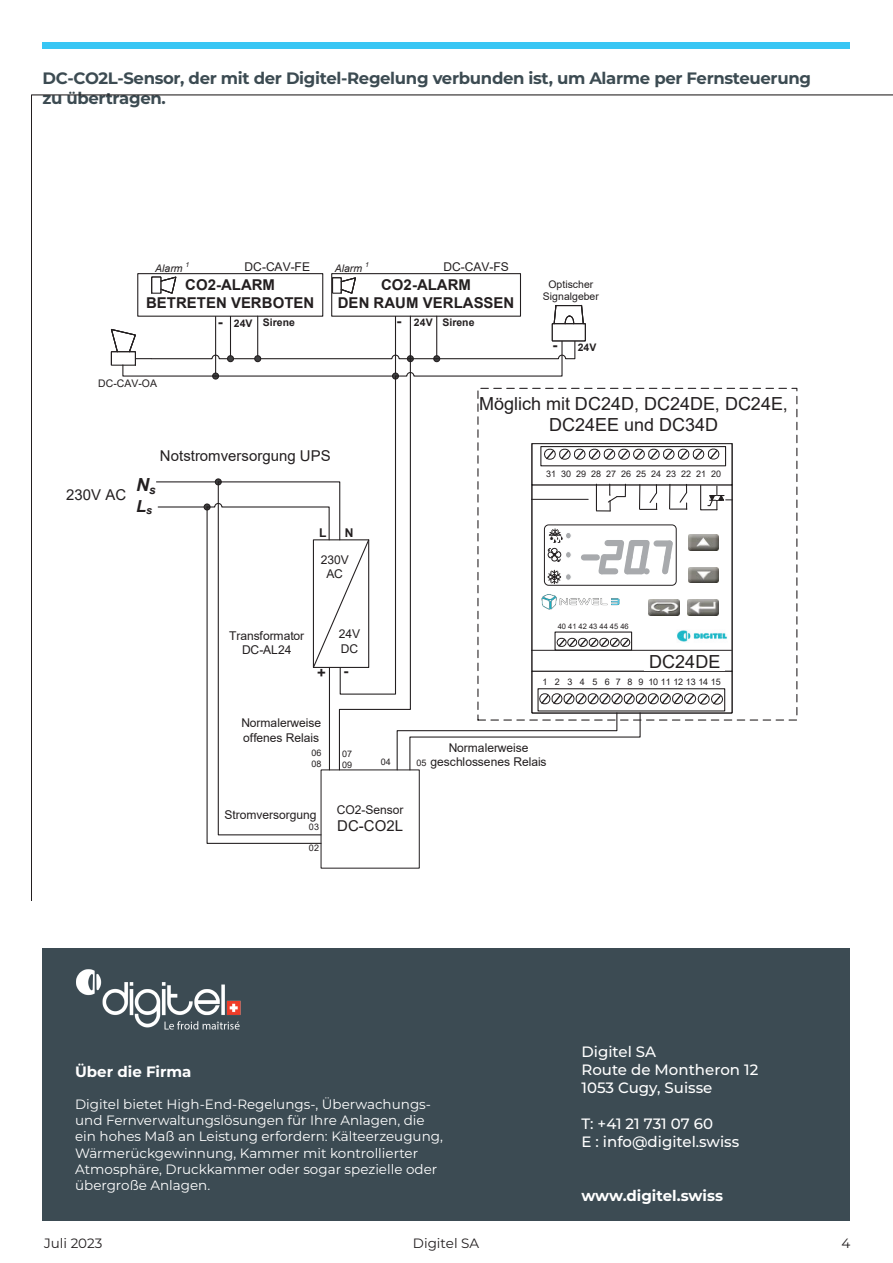
<style>
.page{position:relative;width:893px;height:1263px;background:#fff}
.page>*{position:absolute;margin:0;border:0;box-sizing:border-box;transform-origin:0 0}
.t1{font:18px/21.6px "Arial";color:#231f20;text-align:center}
.t2{font:italic 700 18px "Arial";color:#231f20}
.t3{font:700 16.5px/19.8px "Montserrat";letter-spacing:-.02em;color:#3c4b52}
.t4{font:italic 700 16.5px "Arial";color:#231f20}
.t5{font:500 15px/18px "Montserrat";color:#fff}
.t6{font:700 15px/18px "Arial";color:#231f20;text-align:center}
.t7{font:15px "Arial";color:#231f20}
.t8{font:700 15px "Montserrat";color:#fff}
.t9{font:13.5px/16.2px "Montserrat";color:#fff}
.t10{font:13.5px "Montserrat";color:#231f20}
.t11{font:12.15px/14.4px "Arial";letter-spacing:-.005em;color:#231f20;text-align:center}
.t12{font:12px/14.4px "Arial";letter-spacing:-.005em;color:#231f20;text-align:center}
.t13{font:700 12px "Arial";color:#231f20}
.t14{font:10.5px/12.6px "Arial";color:#231f20;text-align:center}
.t15{font:700 10.5px "Arial";letter-spacing:.005em;color:#231f20}
.t16{font:italic 10.5px "Arial";color:#231f20}
.t17{font:9px/10.8px "Arial";letter-spacing:.005em;color:#231f20}
.t18{font:7.5px "Arial";letter-spacing:-.01em;color:#231f20}
.t19{font:italic 6.9px "Arial";color:#231f20}
.s1{font-size:15px}
</style>
<div class="page">
<div style="left:43px;top:42px;width:807px;height:7px;background:#38c6f4"></div>
<div style="left:43px;top:948px;width:807px;height:272px;background:#3c4b53"></div>
<img style="left:76px;top:969px;width:165px;height:61px">
<div style="left:137px;top:273px;width:186px;height:44px;border:1px solid #231f20"></div>
<div style="left:151px;top:277px;width:10px;height:17px;border:1px solid #231f20"></div>
<svg style="left:159px;top:276px;width:18px;height:18px"></svg>
<div style="left:331px;top:273px;width:190px;height:44px;border:1px solid #231f20"></div>
<div style="left:332px;top:277px;width:10px;height:17px;border:1px solid #231f20"></div>
<svg style="left:340px;top:277px;width:16px;height:17px"></svg>
<svg style="left:110px;top:304px;width:622px;height:540px"></svg>
<p class="t3" style="left:43px;top:67px;width:770px">DC-CO2L-Sensor, der mit der Digitel-Regelung verbunden ist, um Alarme per Fernsteuerung zu übertragen.</p>
<p class="t16" style="left:155px;top:262px;width:29px">Alarm</p>
<p class="t19" style="left:186px;top:260px;width:5px">1</p>
<p class="t12" style="left:245px;top:259px;width:67px">DC-CAV-FE</p>
<p class="t12" style="left:443px;top:259px;width:67px">DC-CAV-FS</p>
<p class="t16" style="left:335px;top:262px;width:29px">Alarm</p>
<p class="t19" style="left:365px;top:260px;width:5px">1</p>
<p class="t6" style="left:146px;top:276px;width:170px">CO2-ALARM<br>BETRETEN VERBOTEN</p>
<p class="t6" style="left:338px;top:276px;width:178px">CO2-ALARM<br>DEN RAUM VERLASSEN</p>
<p class="t14" style="left:98px;top:377px;width:60px">DC-CAV-OA</p>
<p class="t15" style="left:218px;top:315px;width:79px"><span class="s1">-</span> 24V Sirene</p>
<p class="t6" style="left:397px;top:312px;width:6px">-</p>
<p class="t15" style="left:442px;top:315px;width:34px">Sirene</p>
<p class="t15" style="left:414px;top:315px;width:20px">24V</p>
<p class="t14" style="left:543px;top:277px;width:58px">Optischer<br>Signalgeber</p>
<p class="t15" style="left:552px;top:340px;width:46px"><span class="s1">-</span> 24V</p>
<p class="t7" style="left:66px;top:485px;width:62px">230V AC</p>
<p class="t7" style="left:160px;top:445px;width:172px">Notstromversorgung UPS</p>
<h1 class="t2" style="left:136px;top:473px;width:21px">N<sub>s</sub></h1>
<p class="t4" style="left:136px;top:495px;width:18px">L<sub>s</sub></p>
<p class="t13" style="left:319px;top:524px;width:9px">L</p>
<p class="t13" style="left:345px;top:524px;width:10px">N</p>
<p class="t12" style="left:321px;top:552px;width:30px">230V<br>AC</p>
<h1 class="t1" style="left:479px;top:392px;width:310px">Möglich mit DC24D, DC24DE, DC24E,<br>DC24EE und DC34D</h1>
<p class="t17" style="left:546px;top:468px;width:176px">31 30 29 28 27 26 25 24 23 22 21 20</p>
<p class="t11" style="left:229px;top:628px;width:77px">Transformator<br>DC-AL24</p>
<p class="t12" style="left:339px;top:627px;width:23px;text-align:left">24V<br>DC</p>
<p class="t6" style="left:317px;top:663px;width:33px">+ -</p>
<p class="t12" style="left:241px;top:716px;width:81px;text-align:left">Normalerweise offenes Relais</p>
<p class="t17" style="left:312px;top:747px;width:12px">06<br>08</p>
<p class="t17" style="left:342px;top:748px;width:12px">07<br>09</p>
<p class="t18" style="left:558px;top:621px;width:72px">40 41 42 43 44 45 46</p>
<h1 class="t1" style="left:649px;top:650px;width:73px">DC24DE</h1>
<p class="t17" style="left:542px;top:676px;width:180px">1 2 3 4 5 6 7 8 9 10 11 12 13 14 15</p>
<p class="t12" style="left:431px;top:740px;width:117px">Normalerweise geschlossenes Relais</p>
<p class="t17" style="left:381px;top:756px;width:12px">04</p>
<p class="t17" style="left:416px;top:757px;width:12px">05</p>
<p class="t12" style="left:224px;top:808px;width:93px">Stromversorgung</p>
<p class="t17" style="left:309px;top:821px;width:12px">03</p>
<p class="t17" style="left:309px;top:843px;width:12px">02</p>
<p class="t12" style="left:337px;top:802px;width:68px">CO2-Sensor</p>
<p class="t7" style="left:337px;top:815px;width:67px">DC-CO2L</p>
<p class="t8" style="left:75px;top:1060px;width:118px">Über die Firma</p>
<p class="t9" style="left:75px;top:1095px;width:369px">Digitel bietet High-End-Regelungs-, Überwachungs&shy;und Fernverwaltungslösungen für Ihre Anlagen, die ein hohes Maß an Leistung erfordern: Kälteerzeugung, Wärmerückgewinnung, Kammer mit kontrollierter Atmosphäre, Druckkammer oder sogar spezielle oder übergroße Anlagen.</p>
<p class="t5" style="left:581px;top:1042px;width:178px">Digitel SA<br>Route de Montheron 12<br>1053 Cugy, Suisse</p>
<p class="t5" style="left:581px;top:1114px;width:159px">T: +41 21 731 07 60<br>E : info@digitel.swiss</p>
<p class="t8" style="left:581px;top:1184px;width:143px">www.digitel.swiss</p>
<p class="t10" style="left:44px;top:1234px;width:60px">Juli 2023</p>
<p class="t10" style="left:413px;top:1234px;width:68px">Digitel SA</p>
<p class="t10" style="left:841px;top:1234px;width:10px">4</p>
</div>
